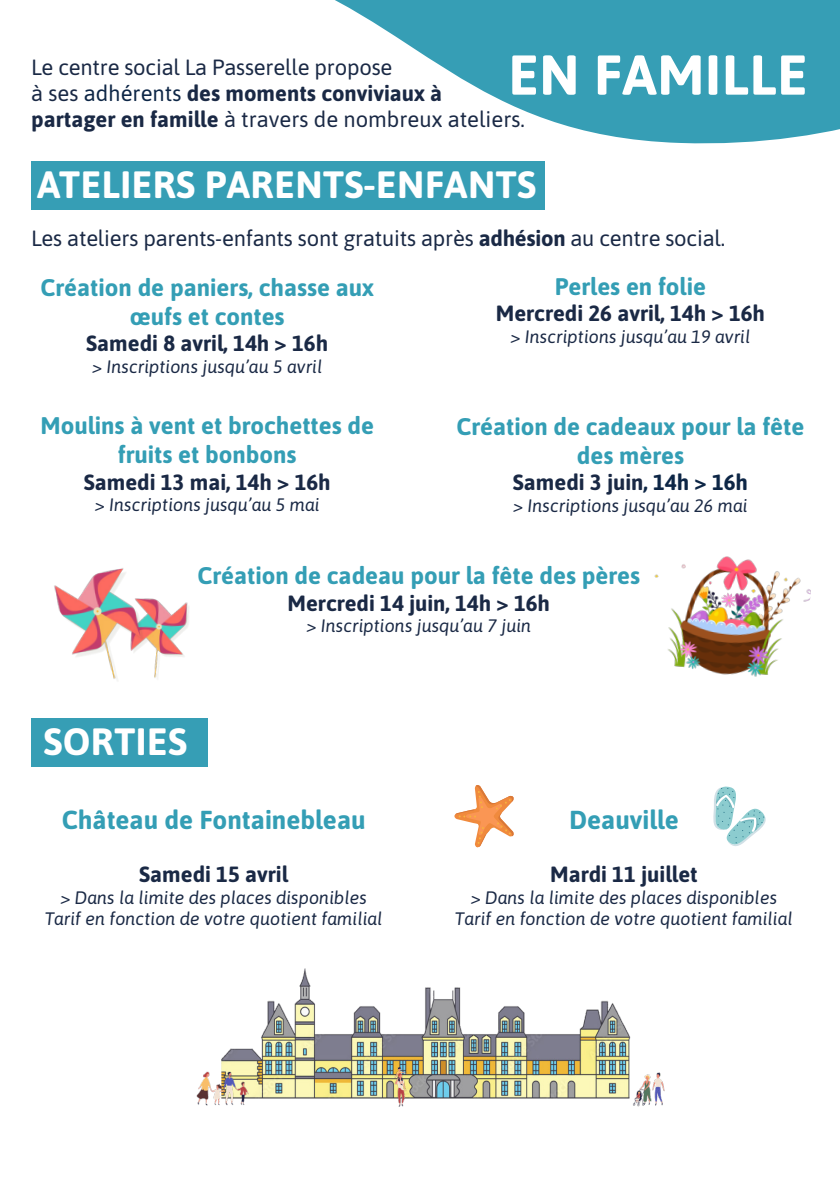
<style>
.page{position:relative;width:840px;height:1191px;background:#fff}
.page>*{position:absolute;margin:0;border:0;box-sizing:border-box;transform-origin:0 0}
.t1{font:700 56px "Asap";letter-spacing:.01em;color:#fff}
.t2{font:700 38px "Asap";letter-spacing:.01em;color:#fff}
.t3{font:700 26px "Asap";color:#349eb5}
.t4{font:700 24px/28.8px "Asap";color:#349eb5;text-align:center}
.t5{font:22px/26.4px "Asap";letter-spacing:-.01em;color:#1a2945}
.t6{font:700 22px "Asap";color:#1a2945}
.t7{font:italic 18px/21.6px "Asap";color:#1a2945;text-align:center}
.s1{color:#0d2646}
.s2{font-weight:700}
</style>
<div class="page">
<svg style="left:335px;top:0;width:504px;height:144px;fill:#369eb5"></svg>
<div style="left:31px;top:162px;width:513px;height:48px;background:#369eb5"></div>
<div style="left:31px;top:718px;width:176px;height:48px;background:#369eb5"></div>
<img style="left:54px;top:568px;width:154px;height:162px">
<img style="left:654px;top:556px;width:157px;height:121px">
<svg style="left:713px;top:786px;width:53px;height:60px"></svg>
<img style="left:221px;top:968px;width:410px;height:131px">
<img style="left:620px;top:1056px;width:45px;height:51px">
<img style="left:196px;top:1064px;width:57px;height:42px">
<img style="left:382px;top:1035px;width:32px;height:72px">
<svg style="left:454px;top:785px;width:60px;height:63px"></svg>
<h1 class="t1" style="left:507px;top:35px;width:301px">EN FAMILLE</h1>
<p class="t5" style="left:31px;top:52px;width:495px">Le centre social La Passerelle propose<br>à ses <span class="s1">adhérents</span> <span class="s2">des moments conviviaux à partager en famille</span> à travers de nombreux ateliers.</p>
<h2 class="t2" style="left:37px;top:158px;width:500px">ATELIERS PARENTS-ENFANTS</h2>
<p class="t5" style="left:31px;top:224px;width:695px">Les ateliers parents-enfants sont gratuits après <span class="s2">adhésion</span> au centre social.</p>
<h3 class="t4" style="left:41px;top:272px;width:334px">Création de paniers, chasse aux œufs et contes</h3>
<p class="t6" style="left:86px;top:328px;width:243px">Samedi 8 avril, 14h &gt; 16h</p>
<p class="t7" style="left:92px;top:355px;width:232px">&gt; Inscriptions jusqu’au 5 avril</p>
<h3 class="t4" style="left:40px;top:410px;width:335px">Moulins à vent et brochettes de fruits et bonbons</h3>
<p class="t6" style="left:84px;top:466px;width:248px">Samedi 13 mai, 14h &gt; 16h</p>
<p class="t7" style="left:95px;top:493px;width:226px">&gt; Inscriptions jusqu’au 5 mai</p>
<h3 class="t4" style="left:554px;top:271px;width:153px">Perles en folie</h3>
<p class="t6" style="left:495px;top:298px;width:270px">Mercredi 26 avril, 14h &gt; 16h</p>
<p class="t7" style="left:510px;top:325px;width:241px">&gt; Inscriptions jusqu’au 19 avril</p>
<h3 class="t4" style="left:456px;top:411px;width:349px">Création de cadeaux pour la fête des mères</h3>
<p class="t6" style="left:512px;top:467px;width:236px">Samedi 3 juin<span class="s1">, 14h &gt; 16h</span></p>
<p class="t7" style="left:513px;top:494px;width:236px">&gt; Inscriptions jusqu’au 26 mai</p>
<h3 class="t4" style="left:197px;top:560px;width:444px">Création de cadeau pour la fête des pères</h3>
<p class="t6" style="left:287px;top:587px;width:264px">Mercredi 14 juin, 14h &gt; 16h</p>
<p class="t7" style="left:306px;top:614px;width:226px">&gt; Inscriptions jusqu’au 7 juin</p>
<h2 class="t2" style="left:43px;top:714px;width:145px">SORTIES</h2>
<h3 class="t3" style="left:62px;top:801px;width:305px">Château de Fontainebleau</h3>
<p class="t6" style="left:139px;top:858px;width:150px">Samedi 15 avril</p>
<p class="t7" style="left:45px;top:885px;width:339px">&gt; Dans la limite des places disponibles<br>Tarif en fonction de votre quotient familial</p>
<h3 class="t3" style="left:568px;top:801px;width:111px">Deauville</h3>
<p class="t6" style="left:549px;top:858px;width:149px">Mardi 11 juillet</p>
<p class="t7" style="left:454px;top:885px;width:339px">&gt; Dans la limite des places disponibles<br>Tarif en fonction de votre quotient familial</p>
</div>
